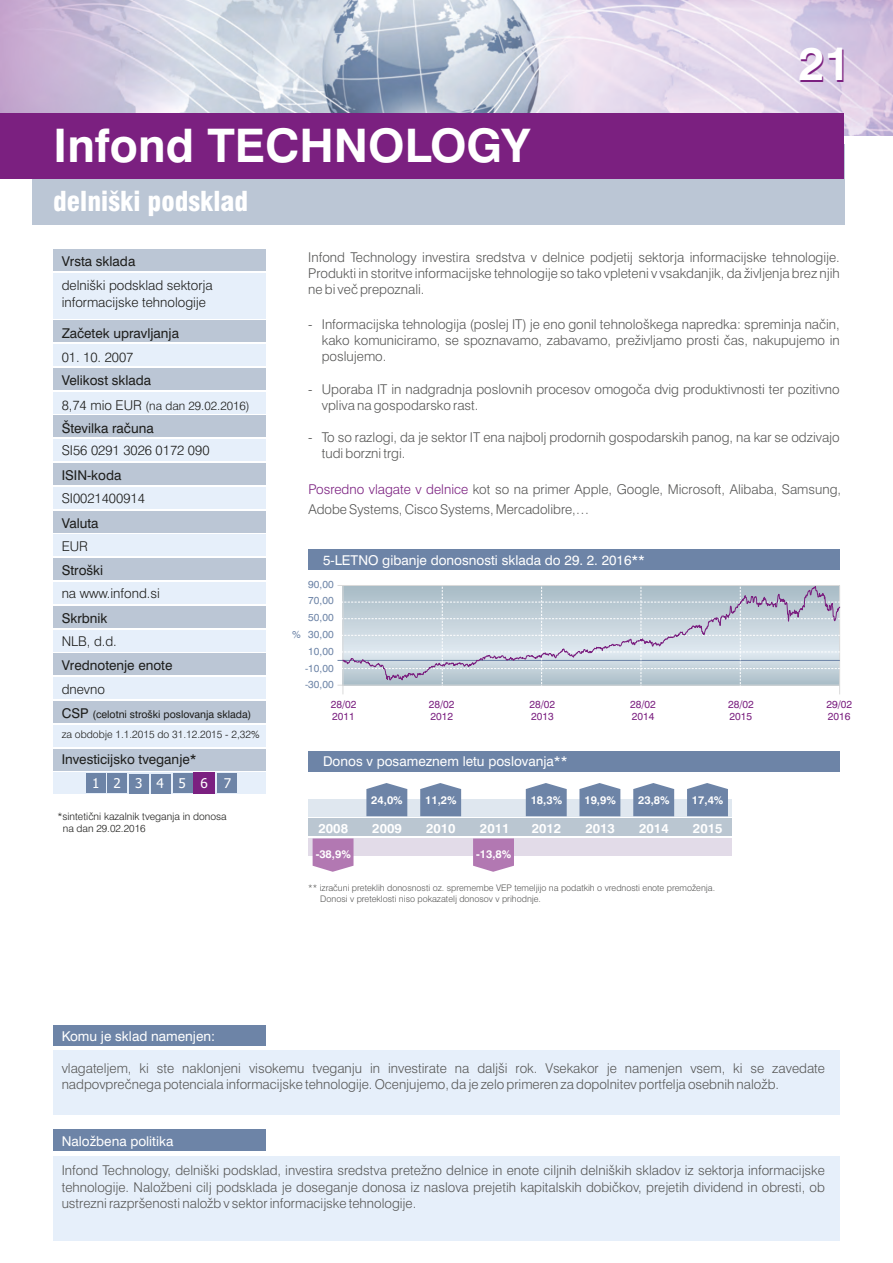
<style>
.page{position:relative;width:893px;height:1263px;background:#fff}
.page>*{position:absolute;margin:0;border:0;box-sizing:border-box;transform-origin:0 0}
.t1{font:700 46.35px "Swiss 721 BT";color:#fff}
.t2{font:700 46.35px "Swiss 721 BT";color:#7b2080}
.t3{font:900 condensed 26.85px "Swiss 721 BT";color:#fff}
.t4{font:300 13.5px/16.2px "Swiss 721 BT";color:#575756}
.t5{font:13.5px "Swiss 721 BT";color:#1d1d1b}
.t6{font:300 13.5px/16.5px "Swiss 721 BT";color:#1d1d1b}
.t7{font:13.5px "Swiss 721 BT";color:#fff}
.t8{font:13.5px "Tahoma";letter-spacing:1.065em;color:#fff}
.t9{font:700 13.05px "Swiss 721 BT";color:#fff}
.t10{font:300 12px "Swiss 721 BT";color:#1d1d1b}
.t11{font:700 11.1px "Swiss 721 BT";color:#fff}
.t12{font:300 10.5px "Swiss 721 BT";color:#1d1d1b}
.t13{font:10.5px "Swiss 721 BT";color:#1d1d1b}
.t14{font:10.35px/12.3px "Swiss 721 BT";color:#7b2080}
.t15{font:300 10.35px/12.3px "Swiss 721 BT";color:#1d1d1b}
.t16{font:10.35px/16.8px "Swiss 721 BT";color:#6d84a7;text-align:center}
.t17{font:300 9px/10.8px "Swiss 721 BT";color:#575756}
.s1{font-size:13.5px}
.s2{color:#7b2080}
</style>
<div class="page">
<div style="left:308px;top:549px;width:532px;height:21px;background:#6d84a7"></div>
<svg style="left:342px;top:585px;width:499px;height:105px;background:#c5d0da"></svg>
<img style="left:0;top:0;width:893px;height:136px">
<div style="left:53px;top:653px;width:213px;height:22px;background:#bbc6d5"></div>
<div style="left:53px;top:677px;width:213px;height:22px;background:#e6effa"></div>
<div style="left:53px;top:701px;width:213px;height:22px;background:#bbc6d5"></div>
<div style="left:53px;top:725px;width:213px;height:22px;background:#e6effa"></div>
<div style="left:53px;top:558px;width:213px;height:22px;background:#bbc6d5"></div>
<div style="left:53px;top:582px;width:213px;height:22px;background:#e6effa"></div>
<div style="left:53px;top:249px;width:213px;height:22px;background:#bbc6d5"></div>
<div style="left:53px;top:273px;width:213px;height:45px;background:#e6effa"></div>
<div style="left:53px;top:368px;width:213px;height:22px;background:#bbc6d5"></div>
<div style="left:53px;top:392px;width:213px;height:21px;background:#e6effa"></div>
<div style="left:53px;top:463px;width:213px;height:22px;background:#bbc6d5"></div>
<div style="left:53px;top:487px;width:213px;height:22px;background:#e6effa"></div>
<div style="left:53px;top:511px;width:213px;height:21px;background:#bbc6d5"></div>
<div style="left:53px;top:534px;width:213px;height:22px;background:#e6effa"></div>
<div style="left:53px;top:320px;width:213px;height:22px;background:#bbc6d5"></div>
<div style="left:53px;top:344px;width:213px;height:22px;background:#e6effa"></div>
<div style="left:53px;top:415px;width:213px;height:22px;background:#bbc6d5"></div>
<div style="left:53px;top:439px;width:213px;height:22px;background:#e6effa"></div>
<div style="left:53px;top:606px;width:213px;height:22px;background:#bbc6d5"></div>
<div style="left:53px;top:630px;width:213px;height:21px;background:#e6effa"></div>
<div style="left:53px;top:749px;width:213px;height:21px;background:#bbc6d5"></div>
<div style="left:53px;top:772px;width:213px;height:22px;background:#e6effa"></div>
<div style="left:53px;top:1050px;width:787px;height:65px;background:#e6effa"></div>
<div style="left:32px;top:145px;width:812px;height:80px;background:#bbc6d5"></div>
<div style="left:0;top:113px;width:844px;height:65px;background:#7b2080"></div>
<div style="left:53px;top:1156px;width:787px;height:85px;background:#e6effa"></div>
<div style="left:53px;top:1129px;width:213px;height:22px;background:#6d84a7"></div>
<div style="left:53px;top:1025px;width:213px;height:21px;background:#6d84a7"></div>
<div style="left:151px;top:774px;width:19px;height:19px;background:#6d84a7"></div>
<div style="left:86px;top:774px;width:19px;height:19px;background:#6d84a7"></div>
<div style="left:108px;top:774px;width:19px;height:19px;background:#6d84a7"></div>
<div style="left:173px;top:774px;width:19px;height:19px;background:#6d84a7"></div>
<div style="left:218px;top:774px;width:19px;height:19px;background:#6d84a7"></div>
<div style="left:129px;top:774px;width:19px;height:19px;background:#6d84a7"></div>
<div style="left:194px;top:773px;width:21px;height:21px;background:#7b2080"></div>
<div style="left:308px;top:751px;width:532px;height:20px;background:#6d84a7"></div>
<div style="left:308px;top:838px;width:423px;height:17px;background:#e2dbe8"></div>
<div style="left:308px;top:799px;width:423px;height:17px;background:#dfe7ef"></div>
<div style="left:308px;top:819px;width:423px;height:17px;background:#bac6d1"></div>
<svg style="left:366px;top:783px;width:41px;height:33px"></svg>
<svg style="left:420px;top:783px;width:41px;height:33px"></svg>
<svg style="left:526px;top:783px;width:41px;height:33px"></svg>
<svg style="left:579px;top:783px;width:41px;height:33px"></svg>
<svg style="left:633px;top:783px;width:41px;height:33px"></svg>
<svg style="left:313px;top:838px;width:40px;height:34px"></svg>
<svg style="left:473px;top:838px;width:41px;height:34px"></svg>
<svg style="left:687px;top:783px;width:41px;height:33px"></svg>
<h1 class="t1" style="left:53px;top:127px;width:479px">Infond TECHNOLOGY</h1>
<h2 class="t3" style="left:53px;top:190px;width:197px">delniški podsklad</h2>
<h1 class="t2" style="left:800px;top:46px;width:54px">21</h1>
<p class="t5" style="left:62px;top:256px;width:75px">Vrsta sklada</p>
<p class="t6" style="left:62px;top:278px;width:153px">delniški podsklad sektorja informacijske tehnologije</p>
<p class="t5" style="left:62px;top:327px;width:119px">Začetek upravljanja</p>
<p class="t5" style="left:62px;top:375px;width:91px">Velikost sklada</p>
<p class="t5" style="left:62px;top:422px;width:94px">Številka računa</p>
<p class="t5" style="left:62px;top:470px;width:61px">ISIN-koda</p>
<p class="t5" style="left:62px;top:517px;width:38px">Valuta</p>
<p class="t5" style="left:62px;top:565px;width:43px">Stroški</p>
<p class="t5" style="left:62px;top:612px;width:47px">Skrbnik</p>
<p class="t5" style="left:62px;top:660px;width:112px">Vrednotenje enote</p>
<p class="t13" style="left:62px;top:710px;width:191px"><span class="s1">CSP</span> (celotni stroški poslovanja sklada)</p>
<p class="t6" style="left:62px;top:350px;width:73px">01. 10. 2007</p>
<p class="t10" style="left:62px;top:401px;width:190px"><span class="s1">8,74 mio EUR</span> (na dan 29.02.2016)</p>
<p class="t6" style="left:62px;top:443px;width:149px">SI56 0291 3026 0172 090</p>
<p class="t6" style="left:62px;top:491px;width:85px">SI0021400914</p>
<p class="t6" style="left:62px;top:539px;width:28px">EUR</p>
<p class="t6" style="left:62px;top:587px;width:100px">na www.infond.si</p>
<p class="t6" style="left:62px;top:634px;width:57px">NLB, d.d.</p>
<p class="t6" style="left:62px;top:682px;width:45px">dnevno</p>
<p class="t12" style="left:62px;top:730px;width:199px">za obdobje 1.1.2015 do 31.12.2015 - 2,32%</p>
<p class="t5" style="left:62px;top:754px;width:136px">Investicijsko tveganje*</p>
<p class="t8" style="left:92px;top:778px;width:140px">1234567</p>
<p class="t15" style="left:63px;top:811px;width:165px;text-indent:-5px">*sintetični kazalnik tveganja in donosa na dan 29.02.2016</p>
<p class="t4" style="left:308px;top:250px;width:533px;text-align:justify">Infond Technology investira sredstva v delnice podjetij sektorja informacijske tehnologije.<br>Produkti in storitve informacijske tehnologije so tako vpleteni v vsakdanjik, da življenja brez njih ne bi več prepoznali.</p>
<p class="t4" style="left:322px;top:317px;width:519px;text-align:justify;text-indent:-14px">- Informacijska tehnologija (poslej IT) je eno gonil tehnološkega napredka: spreminja način, kako komuniciramo, se spoznavamo, zabavamo, preživljamo prosti čas, nakupujemo in poslujemo.</p>
<p class="t4" style="left:322px;top:382px;width:519px;text-indent:-14px">- Uporaba IT in nadgradnja poslovnih procesov omogoča dvig produktivnosti ter pozitivno vpliva na gospodarsko rast.</p>
<p class="t4" style="left:322px;top:430px;width:519px;text-indent:-14px">- To so razlogi, da je sektor IT ena najbolj prodornih gospodarskih panog, na kar se odzivajo tudi borzni trgi.</p>
<p class="t4" style="left:308px;top:481px;width:534px;line-height:19.4px"><span class="s2">Posredno vlagate v delnice</span> kot so na primer Apple, Google, Microsoft, Alibaba, Samsung,<br>Adobe Systems, Cisco Systems, Mercadolibre,…</p>
<p class="t7" style="left:323px;top:554px;width:323px">5-LETNO gibanje donosnosti sklada do 29. 2. 2016**</p>
<p class="t16" style="left:305px;top:576px;width:30px">90,00<br>70,00<br>50,00<br>30,00<br>10,00 -10,00 -30,00</p>
<p class="t16" style="left:292px;top:627px;width:10px">%</p>
<p class="t14" style="left:331px;top:699px;width:27px">28/02<br>2011</p>
<p class="t14" style="left:429px;top:699px;width:27px">28/02<br>2012</p>
<p class="t14" style="left:728px;top:699px;width:27px">28/02<br>2015</p>
<p class="t14" style="left:826px;top:699px;width:27px">29/02<br>2016</p>
<p class="t14" style="left:529px;top:699px;width:27px">28/02<br>2013</p>
<p class="t14" style="left:630px;top:699px;width:27px">28/02<br>2014</p>
<p class="t7" style="left:323px;top:756px;width:246px">Donos v posameznem letu poslovanja**</p>
<p class="t11" style="left:371px;top:796px;width:33px">24,0%</p>
<p class="t11" style="left:425px;top:796px;width:33px">11,2%</p>
<p class="t11" style="left:531px;top:796px;width:33px">18,3%</p>
<p class="t11" style="left:584px;top:796px;width:33px">19,9%</p>
<p class="t11" style="left:638px;top:796px;width:33px">23,8%</p>
<p class="t9" style="left:318px;top:823px;width:31px">2008</p>
<p class="t9" style="left:372px;top:823px;width:31px">2009</p>
<p class="t9" style="left:426px;top:823px;width:31px">2010</p>
<p class="t9" style="left:480px;top:823px;width:31px">2011</p>
<p class="t9" style="left:532px;top:823px;width:31px">2012</p>
<p class="t9" style="left:585px;top:823px;width:31px">2013</p>
<p class="t9" style="left:639px;top:823px;width:31px">2014</p>
<p class="t11" style="left:316px;top:849px;width:37px">-38,9%</p>
<p class="t11" style="left:476px;top:849px;width:37px">-13,8%</p>
<p class="t11" style="left:692px;top:796px;width:33px">17,4%</p>
<p class="t9" style="left:693px;top:823px;width:31px">2015</p>
<p class="t17" style="left:320px;top:884px;width:396px;text-indent:-12px">** izračuni preteklih donosnosti oz. spremembe VEP temeljijo na podatkih o vrednosti enote premoženja.<br>Donosi v preteklosti niso pokazatelj donosov v prihodnje.</p>
<p class="t7" style="left:62px;top:1031px;width:155px">Komu je sklad namenjen:</p>
<p class="t4" style="left:62px;top:1061px;width:765px">vlagateljem, ki ste naklonjeni visokemu tveganju in investirate na daljši rok. Vsekakor je namenjen vsem, ki se zavedate nadpovprečnega potenciala informacijske tehnologije. Ocenjujemo, da je zelo primeren za dopolnitev portfelja osebnih naložb.</p>
<p class="t7" style="left:62px;top:1136px;width:113px">Naložbena politika</p>
<p class="t4" style="left:62px;top:1164px;width:765px;text-align:justify">Infond Technology, delniški podsklad, investira sredstva pretežno delnice in enote ciljnih delniških skladov iz sektorja informacijske tehnologije. Naložbeni cilj podsklada je doseganje donosa iz naslova prejetih kapitalskih dobičkov, prejetih dividend in obresti, ob ustrezni razpršenosti naložb v sektor informacijske tehnologije.</p>
</div>
